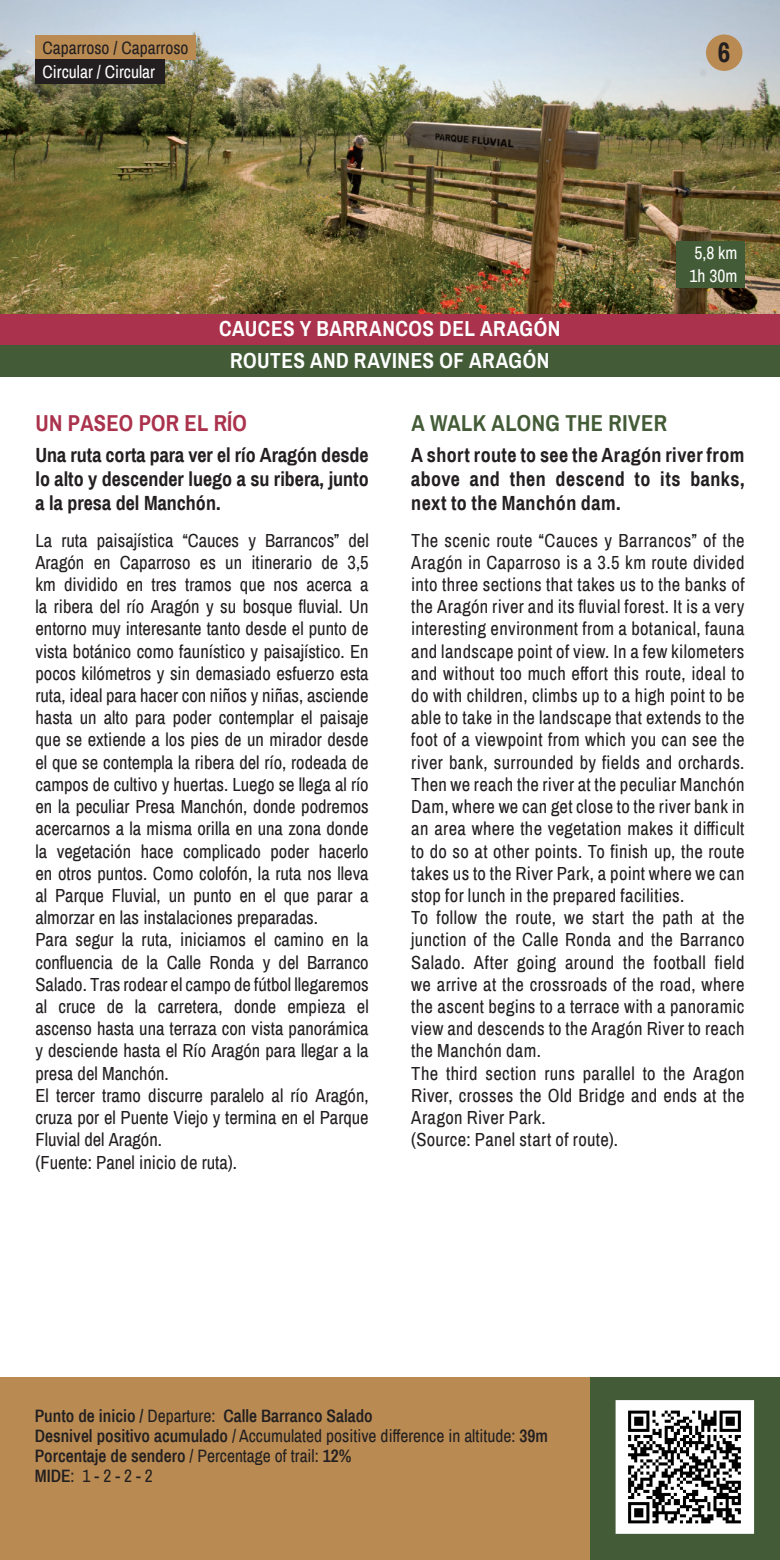
<style>
.page{position:relative;width:780px;height:1560px;background:#fff}
.page>*{position:absolute;margin:0;border:0;box-sizing:border-box;transform-origin:0 0}
.t1{font:700 27.5px "Archivo Narrow";color:#231f20}
.TITULAR_2_EUSKERA{font:700 22.5px "Archivo Narrow";letter-spacing:.02em;color:#435c37}
.TITULAR_2_CASTELLANO{font:700 22.5px "Archivo Narrow";letter-spacing:.01em;color:#aa324c}
.TITULAR_1{font:700 21.25px "Archivo Narrow";letter-spacing:.025em;color:#fff}
.ENTRADILLA{font:700 20px/24px "Archivo Narrow";letter-spacing:.005em;color:#231f20;text-align:justify}
.TEXTO_CORRIDO{font:18.5px/22.2px "Archivo Narrow";letter-spacing:.005em;color:#231f20;text-align:justify}
.TEXTO_CORRIDO-2{font:18.5px "Archivo Narrow";letter-spacing:.025em;color:#231f20}
.t2{font:17.5px "Archivo Narrow";color:#231f20}
.t3{font:600 17.5px "Archivo Narrow";color:#231f20}
.t4{font:17.5px/24px "Archivo Narrow";color:#fff;text-align:center}
.s1{font-weight:400}
.s2{font-weight:600}
</style>
<div class="page">
<div style="left:0;top:313px;width:780px;height:32px;background:#aa324c"></div>
<div style="left:0;top:345px;width:780px;height:32px;background:#435c37"></div>
<div style="left:0;top:1377px;width:590px;height:182px;background:#b98b53"></div>
<div style="left:590px;top:1377px;width:190px;height:182px;background:#435c37"></div>
<svg style="left:615px;top:1400px;width:140px;height:134px"></svg>
<img style="left:0;top:0;width:780px;height:313px">
<div style="left:35px;top:35px;width:161px;height:25px;background:#b98b53"></div>
<div style="left:706px;top:34px;width:36px;height:37px;background:#b98b53;border-radius:50%"></div>
<div style="left:676px;top:241px;width:68px;height:24px;background:#435c37"></div>
<div style="left:676px;top:264px;width:68px;height:24px;background:#435c37"></div>
<div style="left:35px;top:60px;width:129px;height:24px;background:#231f20"></div>
<p class="t2" style="left:43px;top:35px;width:147px">Caparroso / Caparroso</p>
<p class="t4" style="left:43px;top:59px;width:114px">Circular / Circular</p>
<p class="t4" style="left:43px;top:59px;width:166px">Ida y Vuelta / Joan-etorria</p>
<p class="TITULAR_1" style="left:219px;top:313px;width:342px">CAUCES Y BARRANCOS DEL ARAGÓN</p>
<p class="TITULAR_1" style="left:230px;top:345px;width:320px">ROUTES AND RAVINES OF ARAGÓN</p>
<p class="t1" style="left:718px;top:33px;width:14px">6</p>
<p class="t4" style="left:694px;top:241px;width:45px">5,8 km</p>
<p class="t4" style="left:689px;top:263px;width:49px">1h 30m</p>
<p class="t4" style="left:683px;top:246px;width:55px">17,5 km<br>2h 17m</p>
<p class="TITULAR_2_CASTELLANO" style="left:36px;top:407px;width:213px">UN PASEO POR EL RÍO</p>
<p class="ENTRADILLA" style="left:35px;top:442px;width:335px">Una ruta corta para ver el río Aragón desde lo alto y descender luego a su ribera, junto a la presa del Manchón.</p>
<p class="TEXTO_CORRIDO" style="left:35px;top:528px;width:335px">La ruta paisajística “Cauces y Barrancos” del Aragón en Caparroso es un itinerario de 3,5 km dividido en tres tramos que nos acerca a la ribera del río Aragón y su bosque fluvial. Un entorno muy interesante tanto desde el punto de vista botánico como faunístico y paisajístico. En pocos kilómetros y sin demasiado esfuerzo esta ruta, ideal para hacer con niños y niñas, asciende hasta un alto para poder contemplar el paisaje que se extiende a los pies de un mirador desde el que se contempla la ribera del río, rodeada de campos de cultivo y huertas. Luego se llega al río en la peculiar Presa Manchón, donde podremos acercarnos a la misma orilla en una zona donde la vegetación hace complicado poder hacerlo en otros puntos. Como colofón, la ruta nos lleva al Parque Fluvial, un punto en el que parar a almorzar en las instalaciones preparadas.</p>
<p class="TEXTO_CORRIDO" style="left:35px;top:928px;width:335px">Para segur la ruta, iniciamos el camino en la confluencia de la Calle Ronda y del Barranco Salado. Tras rodear el campo de fútbol llegaremos al cruce de la carretera, donde empieza el ascenso hasta una terraza con vista panorámica y desciende hasta el Río Aragón para llegar a la presa del Manchón.</p>
<p class="TEXTO_CORRIDO" style="left:35px;top:1083px;width:335px">El tercer tramo discurre paralelo al río Aragón, cruza por el Puente Viejo y termina en el Parque Fluvial del Aragón.</p>
<p class="TEXTO_CORRIDO" style="left:35px;top:1150px;width:203px">(Fuente: Panel inicio de ruta).</p>
<p class="TITULAR_2_EUSKERA" style="left:411px;top:407px;width:257px">A WALK ALONG THE RIVER</p>
<p class="ENTRADILLA" style="left:411px;top:442px;width:335px">A short route to see the Aragón river from above and then descend to its banks, next to the Manchón dam.</p>
<p class="TEXTO_CORRIDO" style="left:411px;top:528px;width:335px">The scenic route “Cauces y Barrancos” of the Aragón in Caparroso is a 3.5 km route divided into three sections that takes us to the banks of the Aragón river and its fluvial forest. It is a very interesting environment from a botanical, fauna and landscape point of view. In a few kilometers and without too much effort this route, ideal to do with children, climbs up to a high point to be able to take in the landscape that extends to the foot of a viewpoint from which you can see the river bank, surrounded by fields and orchards.<br>Then we reach the river at the peculiar Manchón Dam, where we can get close to the river bank in an area where the vegetation makes it difficult to do so at other points. To finish up, the route takes us to the River Park, a point where we can stop for lunch in the prepared facilities.</p>
<p class="TEXTO_CORRIDO" style="left:411px;top:906px;width:335px">To follow the route, we start the path at the junction of the Calle Ronda and the Barranco Salado. After going around the football field we arrive at the crossroads of the road, where the ascent begins to a terrace with a panoramic view and descends to the Aragón River to reach the Manchón dam.</p>
<p class="TEXTO_CORRIDO" style="left:411px;top:1061px;width:335px">The third section runs parallel to the Aragon River, crosses the Old Bridge and ends at the Aragon River Park.</p>
<p class="TEXTO_CORRIDO-2" style="left:411px;top:1126px;width:208px">(Source: Panel start of route).</p>
<p class="t3" style="left:35px;top:1403px;width:339px">Punto de inicio / <span class="s1">Departure:</span> Calle Barranco Salado</p>
<p class="t2" style="left:35px;top:1423px;width:514px"><span class="s2">Desnivel positivo acumulado</span> / Accumulated positive difference in altitude: <span class="s2">39m</span></p>
<p class="t3" style="left:35px;top:1443px;width:318px">Porcentaje de sendero <span class="s1">/ Percentage of trail:</span> 12%</p>
<p class="t2" style="left:35px;top:1463px;width:120px"><span class="s2">MIDE</span>: 1 - 2 - 2 - 2</p>
</div>
